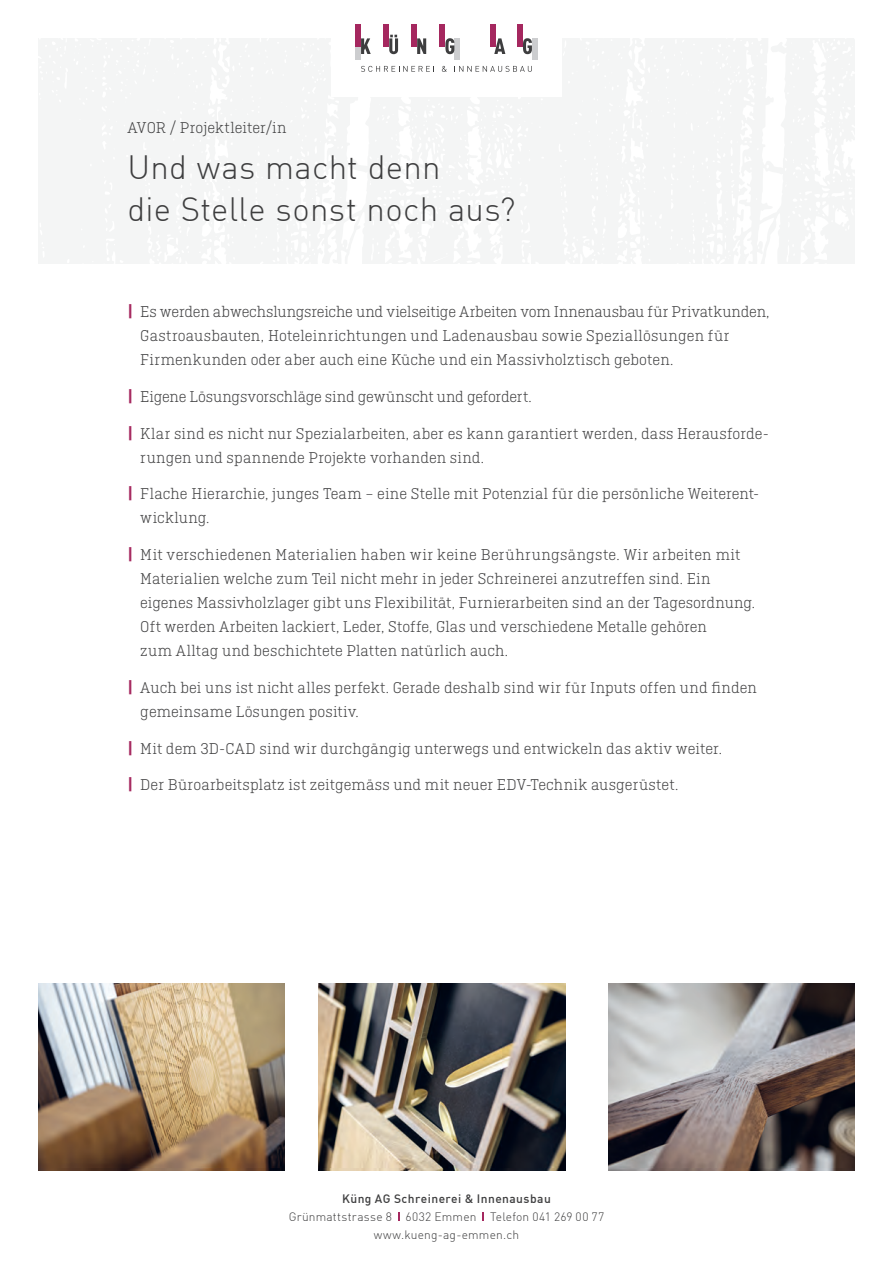
<style>
.page{position:relative;width:893px;height:1263px;background:#fff}
.page>*{position:absolute;margin:0;border:0;box-sizing:border-box;transform-origin:0 0}
.t1{font:300 33px/42px "DIN Offc";letter-spacing:.01em;color:#3e3e3f}
.t2{font:300 16.5px/24px "Ciutadella Slab";letter-spacing:.005em;color:#3e3e3f}
.t3{font:300 12px/18px "DIN Offc";letter-spacing:.015em;color:#3e3e3f;text-align:center}
.t4{font:500 12px "DIN Offc";letter-spacing:.035em;color:#3e3e3f}
.s1{font-family:"DIN Offc";font-weight:700;color:#a5285f}
</style>
<div class="page">
<svg style="left:38px;top:38px;width:817px;height:226px;fill:#f4f5f5"></svg>
<div style="left:331px;top:0;width:231px;height:96px;background:#fff"></div>
<img style="left:38px;top:983px;width:247px;height:187px">
<img style="left:319px;top:983px;width:247px;height:187px">
<img style="left:608px;top:983px;width:247px;height:187px">
<div style="left:355px;top:24px;width:6px;height:23px;background:#a5285f"></div>
<div style="left:383px;top:24px;width:6px;height:23px;background:#a5285f"></div>
<div style="left:411px;top:24px;width:6px;height:23px;background:#a5285f"></div>
<div style="left:439px;top:24px;width:6px;height:23px;background:#a5285f"></div>
<div style="left:454px;top:38px;width:6px;height:22px;background:#cccdcf"></div>
<div style="left:355px;top:47px;width:6px;height:13px;background:#cccdcf"></div>
<div style="left:532px;top:38px;width:6px;height:22px;background:#cccdcf"></div>
<div style="left:490px;top:24px;width:6px;height:23px;background:#a5285f"></div>
<div style="left:517px;top:24px;width:6px;height:23px;background:#a5285f"></div>
<svg style="left:361px;top:38px;width:10px;height:16px"></svg>
<svg style="left:389px;top:35px;width:9px;height:19px"></svg>
<svg style="left:417px;top:38px;width:9px;height:16px"></svg>
<svg style="left:445px;top:38px;width:9px;height:16px"></svg>
<svg style="left:494px;top:38px;width:11px;height:16px"></svg>
<svg style="left:523px;top:38px;width:9px;height:16px"></svg>
<svg style="left:361px;top:66px;width:73px;height:6px"></svg>
<svg style="left:442px;top:66px;width:5px;height:6px"></svg>
<svg style="left:459px;top:66px;width:73px;height:6px"></svg>
<p class="t2" style="left:128px;top:116px;width:160px">AVOR / Projektleiter/in</p>
<h1 class="t1" style="left:128px;top:146px;width:390px">Und was macht denn<br>die Stelle sonst noch aus?</h1>
<p class="t2" style="left:140px;top:300px;width:631px;text-indent:-13px"><span class="s1">|</span> Es werden abwechslungsreiche und vielseitige Arbeiten vom Innenausbau für Privatkunden,<br>Gastroausbauten, Hoteleinrichtungen und Ladenausbau sowie Speziallösungen für<br>Firmenkunden oder aber auch eine Küche und ein Massivholztisch geboten.</p>
<p class="t2" style="left:128px;top:384px;width:406px"><span class="s1">|</span> Eigene Lösungsvorschläge sind gewünscht und gefordert.</p>
<p class="t2" style="left:140px;top:421px;width:630px;text-indent:-13px"><span class="s1">|</span> Klar sind es nicht nur Spezialarbeiten, aber es kann garantiert werden, dass Herausforde&shy;rungen und spannende Projekte vorhanden sind.</p>
<p class="t2" style="left:140px;top:482px;width:621px;text-indent:-13px"><span class="s1">|</span> Flache Hierarchie, junges Team – eine Stelle mit Potenzial für die persönliche Weiterent&shy;wicklung.</p>
<p class="t2" style="left:140px;top:543px;width:616px;text-indent:-13px"><span class="s1">|</span> Mit verschiedenen Materialien haben wir keine Berührungsängste. Wir arbeiten mit Materialien welche zum Teil nicht mehr in jeder Schreinerei anzutreffen sind. Ein eigenes Massivholzlager gibt uns Flexibilität, Furnierarbeiten sind an der Tagesordnung.<br>Oft werden Arbeiten lackiert, Leder, Stoffe, Glas und verschiedene Metalle gehören<br>zum Alltag und beschichtete Platten natürlich auch.</p>
<p class="t2" style="left:140px;top:676px;width:618px;text-indent:-13px"><span class="s1">|</span> Auch bei uns ist nicht alles perfekt. Gerade deshalb sind wir für Inputs offen und finden gemeinsame Lösungen positiv.</p>
<p class="t2" style="left:128px;top:736px;width:596px"><span class="s1">|</span> Mit dem 3D-CAD sind wir durchgängig unterwegs und entwickeln das aktiv weiter.</p>
<p class="t2" style="left:128px;top:773px;width:552px"><span class="s1">|</span> Der Büroarbeitsplatz ist zeitgemäss und mit neuer EDV-Technik ausgerüstet.</p>
<p class="t4" style="left:342px;top:1191px;width:210px">Küng AG Schreinerei &amp; Innenausbau</p>
<p class="t3" style="left:289px;top:1207px;width:317px">Grünmattstrasse 8 6032 Emmen Telefon 041 269 00 77 www.kueng-ag-emmen.ch</p>
</div>
